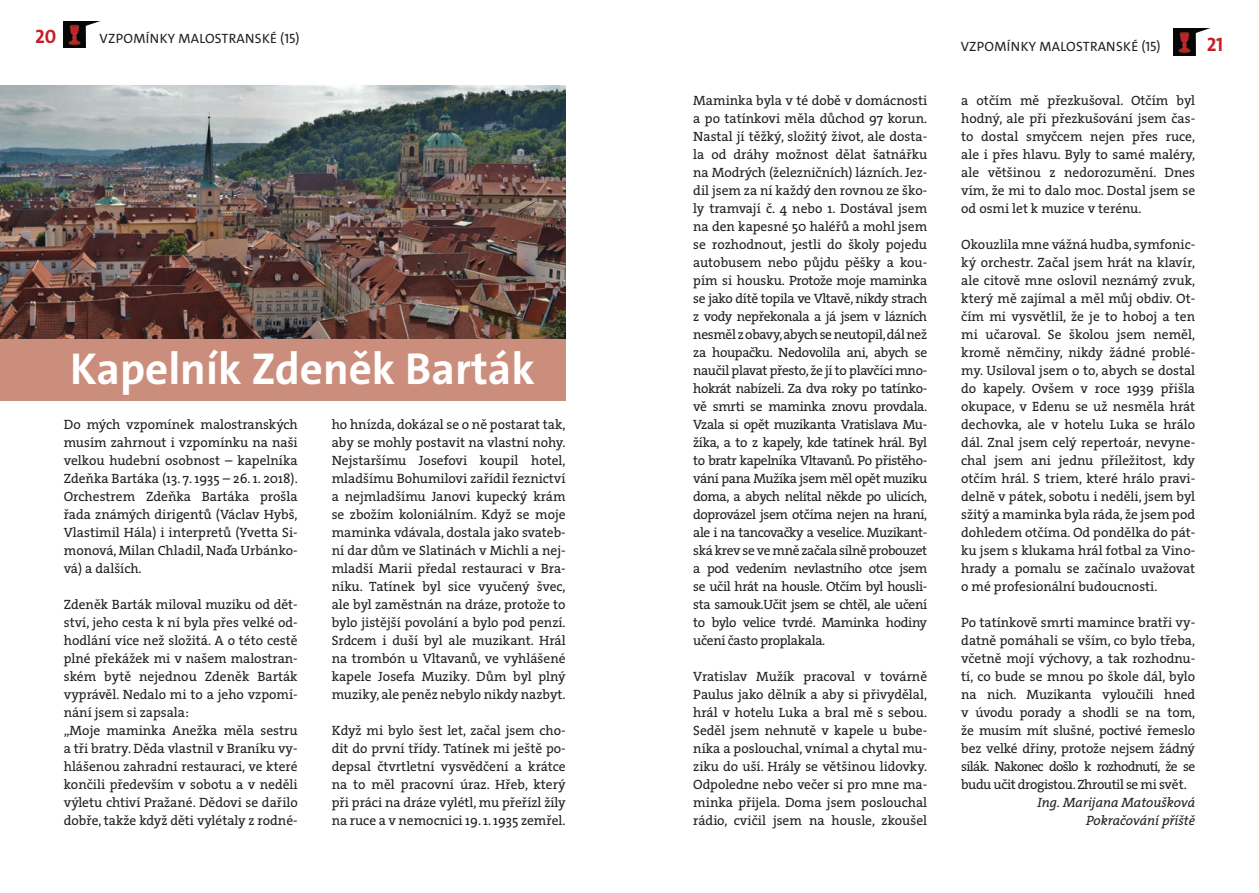
<style>
.page{position:relative;width:1259px;height:893px;background:#fff}
.page>*{position:absolute;margin:0;border:0;box-sizing:border-box;transform-origin:0 0}
.No_Spacing{font:700 45px "The Sans C4 s";color:#fff}
.t1{font:700 19.5px "The Sans C4 s";color:#c81f26}
.t2{font:13.5px/18px "The Serif HP5 Plain";color:#231f20;text-align:justify}
.t3{font:13.5px "The Sans C4 s";letter-spacing:.025em;color:#231f20}
.t4{font:13.5px/18px "The Serif HP5 Plain IT";color:#231f20;text-align:right}
</style>
<div class="page">
<img style="left:1173px;top:29px;width:35px;height:26px">
<img style="left:63px;top:21px;width:36px;height:27px">
<img style="left:0;top:85px;width:566px;height:254px">
<div style="left:0;top:339px;width:566px;height:62px;background:#cc8e7c"></div>
<p class="t1" style="left:35px;top:24px;width:23px">20</p>
<p class="t3" style="left:100px;top:30px;width:201px">VZPOMÍNKY MALOSTRANSKÉ (15)</p>
<p class="No_Spacing" style="left:70px;top:340px;width:466px">Kapelník Zdeněk Barták</p>
<p class="t2" style="left:64px;top:415px;width:235px">Do mých vzpomínek malostranských musím zahrnout i vzpomínku na naši velkou hudební osobnost – kapelníka Zdeňka Bartáka (13. 7. 1935 – 26. 1. 2018).<br>Orchestrem Zdeňka Bartáka prošla řada známých dirigentů (Václav Hybš, Vlastimil Hála) i interpretů (Yvetta Si&shy;monová, Milan Chladil, Naďa Urbánko&shy;vá) a dalších.</p>
<p class="t2" style="left:64px;top:595px;width:235px">Zdeněk Barták miloval muziku od dět&shy;ství, jeho cesta k ní byla přes velké od&shy;hodlání více než složitá. A o této cestě plné překážek mi v našem malostran&shy;ském bytě nejednou Zdeněk Barták vyprávěl. Nedalo mi to a jeho vzpomí&shy;nání jsem si zapsala:</p>
<p class="t2" style="left:64px;top:721px;width:235px">„Moje maminka Anežka měla sestru a tři bratry. Děda vlastnil v Braníku vy&shy;hlášenou zahradní restauraci, ve které končili především v sobotu a v neděli výletu chtiví Pražané. Dědovi se dařilo dobře, takže když děti vylétaly z rodné-</p>
<p class="t2" style="left:332px;top:415px;width:235px">ho hnízda, dokázal se o ně postarat tak, aby se mohly postavit na vlastní nohy.<br>Nejstaršímu Josefovi koupil hotel, mladšímu Bohumilovi zařídil řeznictví a nejmladšímu Janovi kupecký krám se zbožím koloniálním. Když se moje maminka vdávala, dostala jako svateb&shy;ní dar dům ve Slatinách v Michli a nej&shy;mladší Marii předal restauraci v Bra&shy;níku. Tatínek byl sice vyučený švec, ale byl zaměstnán na dráze, protože to bylo jistější povolání a bylo pod penzí.<br>Srdcem i duší byl ale muzikant. Hrál na trombón u Vltavanů, ve vyhlášené kapele Josefa Muziky. Dům byl plný muziky, ale peněz nebylo nikdy nazbyt.</p>
<p class="t2" style="left:332px;top:721px;width:235px">Když mi bylo šest let, začal jsem cho&shy;dit do první třídy. Tatínek mi ještě po&shy;depsal čtvrtletní vysvědčení a krátce na to měl pracovní úraz. Hřeb, který při práci na dráze vylétl, mu přeřízl žíly na ruce a v nemocnici 19.1.1935 zemřel.</p>
<p class="t2" style="left:693px;top:91px;width:235px">Maminka byla v té době v domácnosti a po tatínkovi měla důchod 97 korun.<br>Nastal jí těžký, složitý život, ale dosta&shy;la od dráhy možnost dělat šatnářku na Modrých (železničních) lázních. Jez&shy;dil jsem za ní každý den rovnou ze ško&shy;ly tramvají č. 4 nebo 1. Dostával jsem na den kapesné 50 haléřů a mohl jsem se rozhodnout, jestli do školy pojedu autobusem nebo půjdu pěšky a kou&shy;pím si housku. Protože moje maminka se jako dítě topila ve Vltavě, nikdy strach z vody nepřekonala a já jsem v lázních nesměl zobavy, abych se neutopil, dál než za houpačku. Nedovolila ani, abych se naučil plavat přesto, že jí to plavčíci mno&shy;hokrát nabízeli. Za dva roky po tatínko&shy;vě smrti se maminka znovu provdala.<br>Vzala si opět muzikanta Vratislava Mu&shy;žíka, a to z kapely, kde tatínek hrál. Byl to bratr kapelníka Vltavanů. Po přistěho&shy;vání pana Mužíka jsem měl opět muziku doma, a abych nelítal někde po ulicích, doprovázel jsem otčíma nejen na hraní, ale i na tancovačky a veselice. Muzikant&shy;ská krev se ve mně začala silně probouzet a pod vedením nevlastního otce jsem se učil hrát na housle. Otčím byl housli&shy;sta samouk.Učit jsem se chtěl, ale učení to bylo velice tvrdé. Maminka hodiny učení často proplakala.</p>
<p class="t2" style="left:693px;top:667px;width:235px">Vratislav Mužík pracoval v továrně Paulus jako dělník a aby si přivydělal, hrál v hotelu Luka a bral mě s sebou.<br>Seděl jsem nehnutě v kapele u bube&shy;níka a poslouchal, vnímal a chytal mu&shy;ziku do uší. Hrály se většinou lidovky.<br>Odpoledne nebo večer si pro mne ma&shy;minka přijela. Doma jsem poslouchal rádio, cvičil jsem na housle, zkoušel</p>
<p class="t3" style="left:960px;top:37px;width:201px">VZPOMÍNKY MALOSTRANSKÉ (15)</p>
<p class="t1" style="left:1206px;top:32px;width:18px">21</p>
<p class="t2" style="left:961px;top:91px;width:235px">a otčím mě přezkušoval. Otčím byl hodný, ale při přezkušování jsem čas&shy;to dostal smyčcem nejen přes ruce, ale i přes hlavu. Byly to samé maléry, ale většinou z nedorozumění. Dnes vím, že mi to dalo moc. Dostal jsem se od osmi let k muzice v terénu.</p>
<p class="t2" style="left:961px;top:235px;width:235px">Okouzlila mne vážná hudba, symfonic&shy;ký orchestr. Začal jsem hrát na klavír, ale citově mne oslovil neznámý zvuk, který mě zajímal a měl můj obdiv. Ot&shy;čím mi vysvětlil, že je to hoboj a ten mi učaroval. Se školou jsem neměl, kromě němčiny, nikdy žádné problé&shy;my. Usiloval jsem o to, abych se dostal do kapely. Ovšem v roce 1939 přišla okupace, v Edenu se už nesměla hrát dechovka, ale v hotelu Luka se hrálo dál. Znal jsem celý repertoár, nevyne&shy;chal jsem ani jednu příležitost, kdy otčím hrál. S triem, které hrálo pravi&shy;delně v pátek, sobotu i neděli, jsem byl sžitý a maminka byla ráda, že jsem pod dohledem otčíma. Od pondělka do pát&shy;ku jsem s klukama hrál fotbal za Vino&shy;hrady a pomalu se začínalo uvažovat o mé profesionální budoucnosti.</p>
<p class="t2" style="left:961px;top:613px;width:235px">Po tatínkově smrti mamince bratři vy&shy;datně pomáhali se vším, co bylo třeba, včetně mojí výchovy, a tak rozhodnu&shy;tí, co bude se mnou po škole dál, bylo na nich. Muzikanta vyloučili hned v úvodu porady a shodli se na tom, že musím mít slušné, poctivé řemeslo bez velké dřiny, protože nejsem žádný silák. Nakonec došlo k rozhodnutí, že se budu učit drogistou. Zhroutil se mi svět.</p>
<p class="t4" style="left:1037px;top:794px;width:159px">Ing. Marijana Matoušková<br>Pokračování příště</p>
</div>
